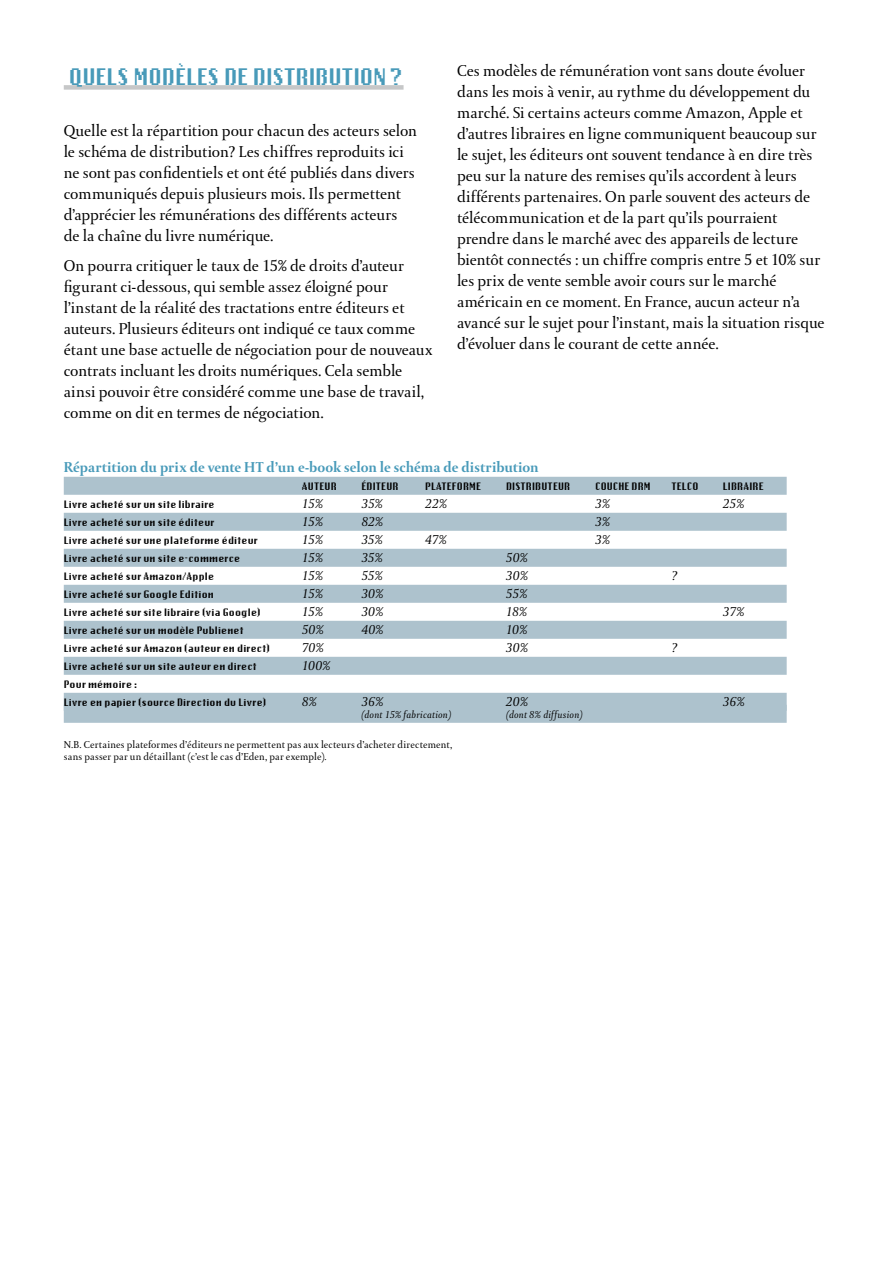
<style>
.page{position:relative;width:893px;height:1263px;background:#fff}
.page>*{position:absolute;margin:0;border:0;box-sizing:border-box;transform-origin:0 0}
.t1{font:30px "Oakland Ten";color:#489ab9}
.t2{font:16.5px/21px "DTL Paradox T";letter-spacing:-.005em;color:#000}
.t3{font:700 15px "DTL Paradox T";color:#489ab9}
.t4{font:13.5px/18px "Oakland Ten";letter-spacing:.015em;color:#000}
.t5{font:italic 13.5px "DTL Paradox T";letter-spacing:-.015em;color:#000}
.t6{font:10.5px/12px "DTL Paradox T";letter-spacing:.015em;color:#000}
.t7{font:italic 10.5px "DTL Paradox T";letter-spacing:.015em;color:#000}
</style>
<div class="page">
<div style="left:64px;top:85px;width:340px;height:5px;background:#c6c7c8"></div>
<div style="left:64px;top:477px;width:723px;height:18px;background:#adc2cd"></div>
<div style="left:64px;top:513px;width:723px;height:18px;background:#adc2cd"></div>
<div style="left:64px;top:549px;width:723px;height:18px;background:#adc2cd"></div>
<div style="left:64px;top:585px;width:723px;height:18px;background:#adc2cd"></div>
<div style="left:64px;top:621px;width:723px;height:18px;background:#adc2cd"></div>
<div style="left:64px;top:657px;width:723px;height:18px;background:#adc2cd"></div>
<div style="left:64px;top:693px;width:723px;height:18px;background:#adc2cd"></div>
<div style="left:64px;top:705px;width:723px;height:18px;background:#adc2cd"></div>
<h1 class="t1" style="left:69px;top:64px;width:336px">Quels modèles de distribution ?</h1>
<p class="t2" style="left:64px;top:120px;width:355px">Quelle est la répartition pour chacun des acteurs selon le schéma de distribution? Les chiffres reproduits ici ne sont pas confidentiels et ont été publiés dans divers communiqués depuis plusieurs mois. Ils permettent d’apprécier les rémunérations des différents acteurs de la chaîne du livre numérique.</p>
<p class="t2" style="left:64px;top:255px;width:370px">On pourra critiquer le taux de 15% de droits d’auteur figurant ci-dessous, qui semble assez éloigné pour l’instant de la réalité des tractations entre éditeurs et auteurs. Plusieurs éditeurs ont indiqué ce taux comme étant une base actuelle de négociation pour de nouveaux contrats incluant les droits numériques. Cela semble ainsi pouvoir être considéré comme une base de travail, comme on dit en termes de négociation.</p>
<p class="t2" style="left:457px;top:60px;width:369px">Ces modèles de rémunération vont sans doute évoluer dans les mois à venir, au rythme du développement du marché. Si certains acteurs comme Amazon, Apple et d’autres libraires en ligne communiquent beaucoup sur le sujet, les éditeurs ont souvent tendance à en dire très peu sur la nature des remises qu’ils accordent à leurs différents partenaires. On parle souvent des acteurs de télécommunication et de la part qu’ils pourraient prendre dans le marché avec des appareils de lecture bientôt connectés : un chiffre compris entre 5 et 10% sur les prix de vente semble avoir cours sur le marché américain en ce moment. En France, aucun acteur n’a avancé sur le sujet pour l’instant, mais la situation risque d’évoluer dans le courant de cette année.</p>
<p class="t3" style="left:64px;top:458px;width:477px">Répartition du prix de vente HT d’un e-book selon le schéma de distribution</p>
<p class="t4" style="left:302px;top:477px;width:14px">AUTEURÉDITEUR</p>
<p class="t4" style="left:425px;top:477px;width:40px">PLATEFORMEDISTRIBUTEURCOUC</p>
<p class="t4" style="left:618px;top:477px;width:23px">HE DRMTELCOLIBR</p>
<p class="t4" style="left:743px;top:477px;width:11px">AIRE</p>
<p class="t4" style="left:64px;top:495px;width:152px">Livre acheté sur un site libraire</p>
<p class="t5" style="left:302px;top:496px;width:23px">15%</p>
<p class="t5" style="left:361px;top:496px;width:23px">35%</p>
<p class="t5" style="left:425px;top:496px;width:24px">22%</p>
<p class="t5" style="left:595px;top:496px;width:17px">3%</p>
<p class="t5" style="left:723px;top:496px;width:23px">25%</p>
<p class="t4" style="left:64px;top:513px;width:152px">Livre acheté sur un site éditeur</p>
<p class="t5" style="left:302px;top:514px;width:23px">15%</p>
<p class="t5" style="left:361px;top:514px;width:24px">82%</p>
<p class="t5" style="left:595px;top:514px;width:17px">3%</p>
<p class="t4" style="left:64px;top:531px;width:195px">Livre acheté sur une plateforme éditeur</p>
<p class="t5" style="left:302px;top:532px;width:23px">15%</p>
<p class="t5" style="left:361px;top:532px;width:23px">35%</p>
<p class="t5" style="left:425px;top:532px;width:24px">47%</p>
<p class="t5" style="left:595px;top:532px;width:17px">3%</p>
<p class="t4" style="left:64px;top:549px;width:178px">Livre acheté sur un site e-commerce</p>
<p class="t5" style="left:302px;top:550px;width:23px">15%</p>
<p class="t5" style="left:361px;top:550px;width:23px">35%</p>
<p class="t5" style="left:506px;top:550px;width:24px">50%</p>
<p class="t4" style="left:64px;top:567px;width:152px">Livre acheté sur Amazon/Apple</p>
<p class="t5" style="left:302px;top:568px;width:23px">15%</p>
<p class="t5" style="left:361px;top:568px;width:23px">55%</p>
<p class="t5" style="left:506px;top:568px;width:24px">30%</p>
<p class="t5" style="left:672px;top:568px;width:7px">?</p>
<p class="t4" style="left:64px;top:585px;width:152px">Livre acheté sur Google Edition</p>
<p class="t5" style="left:302px;top:586px;width:23px">15%</p>
<p class="t5" style="left:361px;top:586px;width:24px">30%</p>
<p class="t5" style="left:506px;top:586px;width:23px">55%</p>
<p class="t4" style="left:64px;top:603px;width:198px">Livre acheté sur site libraire (via Google)</p>
<p class="t5" style="left:302px;top:604px;width:23px">15%</p>
<p class="t5" style="left:361px;top:604px;width:24px">30%</p>
<p class="t5" style="left:506px;top:604px;width:23px">18%</p>
<p class="t5" style="left:723px;top:604px;width:24px">37%</p>
<p class="t4" style="left:64px;top:621px;width:181px">Livre acheté sur un modèle Publienet</p>
<p class="t5" style="left:302px;top:622px;width:24px">50%</p>
<p class="t5" style="left:361px;top:622px;width:24px">40%</p>
<p class="t5" style="left:506px;top:622px;width:23px">10%</p>
<p class="t4" style="left:64px;top:639px;width:208px">Livre acheté sur Amazon (auteur en direct)</p>
<p class="t5" style="left:302px;top:640px;width:24px">70%</p>
<p class="t5" style="left:506px;top:640px;width:24px">30%</p>
<p class="t5" style="left:672px;top:640px;width:7px">?</p>
<p class="t4" style="left:64px;top:657px;width:194px">Livre acheté sur un site auteur en direct</p>
<p class="t5" style="left:302px;top:658px;width:30px">100%</p>
<p class="t4" style="left:64px;top:675px;width:204px">Pour mémoire :<br>Livre en papier (source Direction du Livre)</p>
<p class="t5" style="left:302px;top:694px;width:17px">8%</p>
<p class="t5" style="left:361px;top:694px;width:24px">36%</p>
<p class="t5" style="left:506px;top:694px;width:24px">20%</p>
<p class="t5" style="left:723px;top:694px;width:24px">36%</p>
<p class="t7" style="left:361px;top:709px;width:91px">(dont 15% fabrication)</p>
<p class="t7" style="left:506px;top:709px;width:78px">(dont 8% diffusion)</p>
<p class="t6" style="left:64px;top:739px;width:390px">N.B. Certaines plateformes d’éditeurs ne permettent pas aux lecteurs d’acheter directement, sans passer par un détaillant (c’est le cas d’Eden, par exemple).</p>
</div>
